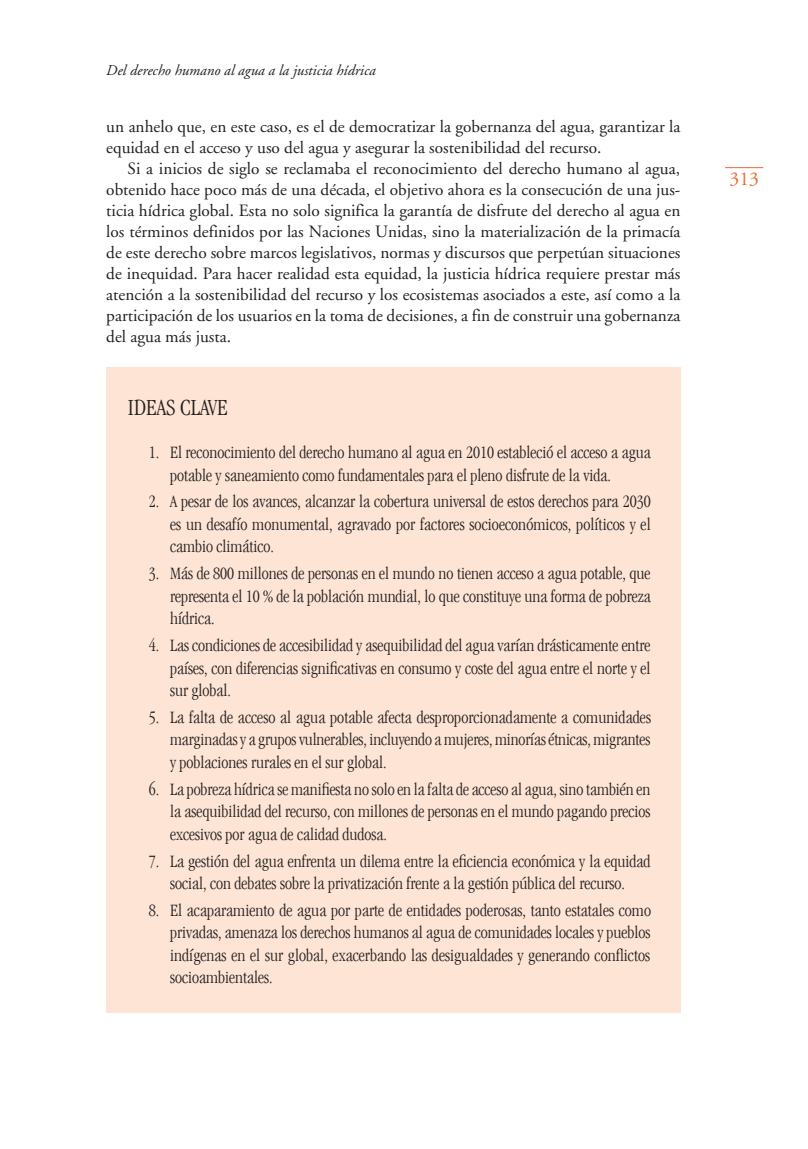
<style>
.page{position:relative;width:808px;height:1149px;background:#fff}
.page>*{position:absolute;margin:0;border:0;box-sizing:border-box;transform-origin:0 0}
.tit_ideas_clave{font:300 condensed 24px "Garamond LT";color:#231f20}
.t1{font:19.5px "Adobe Garamond";color:#ee6a30}
.t2{font:300 condensed 18px/22.5px "Garamond LT";color:#231f20;text-align:justify}
.parrafo{font:17.25px/21px "Adobe Garamond";color:#231f20}
.t3{font:italic 15px "Adobe Garamond";color:#231f20}
</style>
<div class="page">
<hr style="left:725px;top:167px;width:38px;height:1px;background:#ee6a30">
<div style="left:106px;top:368px;width:574px;height:644px;background:#fde4d4"></div>
<p class="t3" style="left:106px;top:62px;width:271px">Del derecho humano al agua a la justicia hídrica</p>
<p class="parrafo" style="left:106px;top:116px;width:576px">un anhelo que, en este caso, es el de democratizar la gobernanza del agua, garantizar la equidad en el acceso y uso del agua y asegurar la sostenibilidad del recurso.</p>
<p class="parrafo" style="left:106px;top:158px;width:576px;text-align:justify;text-indent:21px">Si a inicios de siglo se reclamaba el reconocimiento del derecho humano al agua, obtenido hace poco más de una década, el objetivo ahora es la consecución de una jus&shy;ticia hídrica global. Esta no solo significa la garantía de disfrute del derecho al agua en los términos definidos por las Naciones Unidas, sino la materialización de la primacía de este derecho sobre marcos legislativos, normas y discursos que perpetúan situaciones de inequidad. Para hacer realidad esta equidad, la justicia hídrica requiere prestar más atención a la sostenibilidad del recurso y los ecosistemas asociados a este, así como a la participación de los usuarios en la toma de decisiones, a fin de construir una gobernanza del agua más justa.</p>
<p class="tit_ideas_clave" style="left:128px;top:394px;width:102px">IDEAS CLAVE</p>
<p class="t2" style="left:170px;top:441px;width:482px;text-indent:-21px">1. El reconocimiento del derecho humano al agua en 2010 estableció el acceso a agua potable y saneamiento como fundamentales para el pleno disfrute de la vida.</p>
<p class="t2" style="left:170px;top:490px;width:482px;text-indent:-21px">2. A pesar de los avances, alcanzar la cobertura universal de estos derechos para 2030 es un desafío monumental, agravado por factores socioeconómicos, políticos y el cambio climático.</p>
<p class="t2" style="left:170px;top:562px;width:482px;text-indent:-21px">3. Más de 800 millones de personas en el mundo no tienen acceso a agua potable, que representa el 10 % de la población mundial, lo que constituye una forma de pobreza hídrica.</p>
<p class="t2" style="left:170px;top:634px;width:482px;text-indent:-21px">4. Las condiciones de accesibilidad y asequibilidad del agua varían drásticamente entre países, con diferencias significativas en consumo y coste del agua entre el norte y el sur global.</p>
<p class="t2" style="left:170px;top:705px;width:482px;text-indent:-21px">5. La falta de acceso al agua potable afecta desproporcionadamente a comunidades marginadas y a grupos vulnerables, incluyendo a mujeres, minorías étnicas, migrantes y poblaciones rurales en el sur global.</p>
<p class="t2" style="left:170px;top:777px;width:482px;text-indent:-21px">6. La pobreza hídrica se manifiesta no solo en la falta de acceso al agua, sino también en la asequibilidad del recurso, con millones de personas en el mundo pagando precios excesivos por agua de calidad dudosa.</p>
<p class="t2" style="left:149px;top:849px;width:503px;text-align:center">7. La gestión del agua enfrenta un dilema entre la eficiencia económica y la equidad social, con debates sobre la privatización frente a la gestión pública del recurso.</p>
<p class="t2" style="left:170px;top:898px;width:482px;text-indent:-21px">8. El acaparamiento de agua por parte de entidades poderosas, tanto estatales como privadas, amenaza los derechos humanos al agua de comunidades locales y pueblos indígenas en el sur global, exacerbando las desigualdades y generando conflictos socioambientales.</p>
<p class="t1" style="left:729px;top:168px;width:31px">313</p>
</div>
